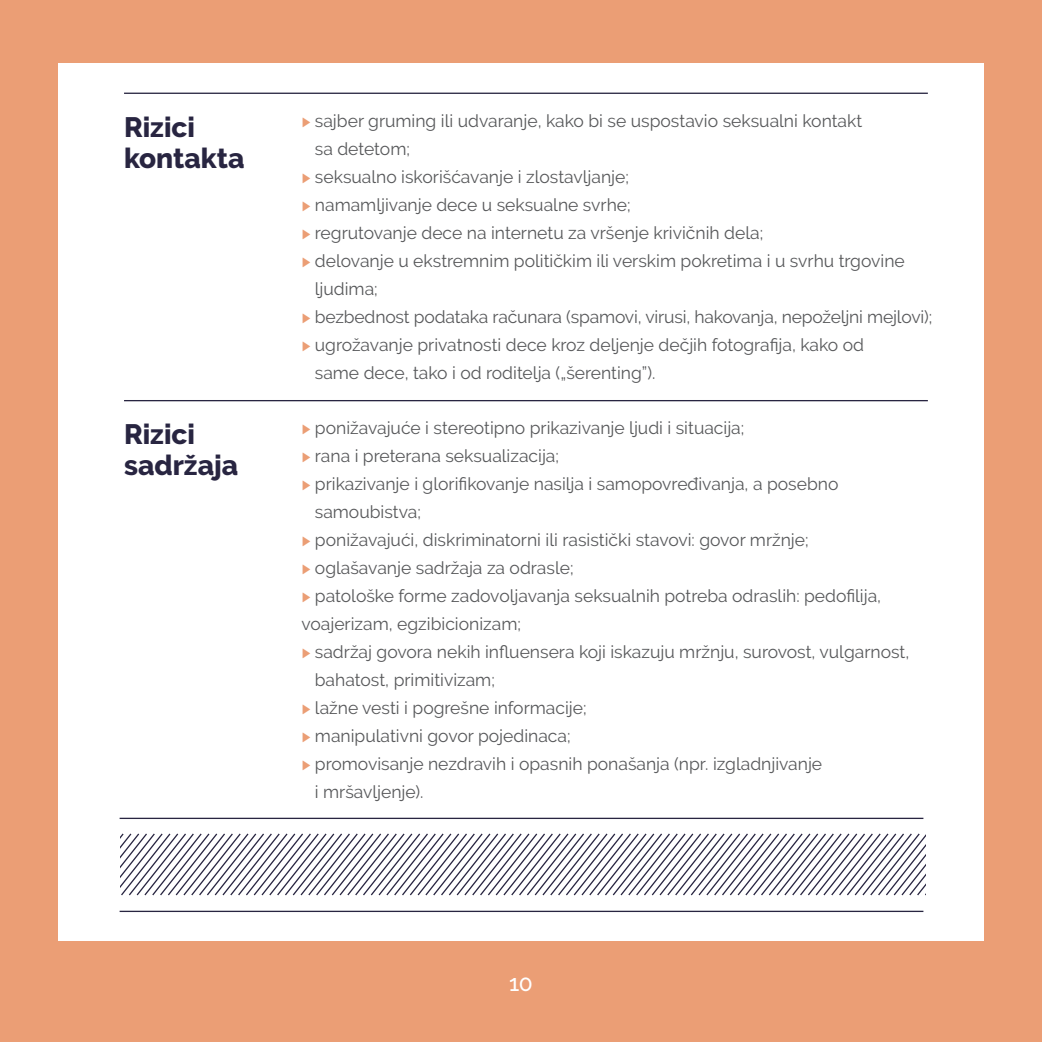
<style>
.page{position:relative;width:1042px;height:1042px;background:#eb9e75}
.page>*{position:absolute;margin:0;border:0;box-sizing:border-box;transform-origin:0 0}
.t1{font:800 28px/31.5px "Raleway";color:#282541}
.t2{font:500 22.75px "Raleway";color:#fff}
.t3{font:17.5px "Raleway";color:#57585a}
.s1{font-family:"Cera PRO";font-weight:900;font-size:14px;color:#eb9e75}
</style>
<div class="page">
<div style="left:58px;top:63px;width:925px;height:877px;background:#fff"></div>
<hr style="left:124px;top:93px;width:804px;height:1px;background:#282541">
<hr style="left:124px;top:400px;width:804px;height:1px;background:#282541">
<hr style="left:120px;top:910px;width:803px;height:2px;background:#282541">
<hr style="left:120px;top:818px;width:803px;height:1px;background:#282541">
<svg style="left:120px;top:833px;width:806px;height:63px"></svg>
<h1 class="t1" style="left:124px;top:111px;width:122px">Rizici kontakta</h1>
<h1 class="t1" style="left:124px;top:418px;width:116px">Rizici sadržaja</h1>
<p class="t3" style="left:301px;top:110px;width:562px"><span class="s1">▶</span> sajber gruming ili udvaranje, kako bi se uspostavio seksualni kontakt</p>
<p class="t3" style="left:315px;top:138px;width:97px">sa detetom;</p>
<p class="t3" style="left:301px;top:166px;width:329px"><span class="s1">▶</span> seksualno iskorišćavanje i zlostavljanje;</p>
<p class="t3" style="left:301px;top:194px;width:331px"><span class="s1">▶</span> namamljivanje dece u seksualne svrhe;</p>
<p class="t3" style="left:301px;top:222px;width:463px"><span class="s1">▶</span> regrutovanje dece na internetu za vršenje krivičnih dela;</p>
<p class="t3" style="left:301px;top:250px;width:605px"><span class="s1">▶</span> delovanje u ekstremnim političkim ili verskim pokretima i u svrhu trgovine</p>
<p class="t3" style="left:315px;top:278px;width:65px">ljudima;</p>
<p class="t3" style="left:301px;top:306px;width:632px"><span class="s1">▶</span> bezbednost podataka računara (spamovi, virusi, hakovanja, nepoželjni mejlovi);</p>
<p class="t3" style="left:301px;top:334px;width:564px"><span class="s1">▶</span> ugrožavanje privatnosti dece kroz deljenje dečjih fotografija, kako od</p>
<p class="t3" style="left:315px;top:362px;width:342px">same dece, tako i od roditelja („šerenting”).</p>
<p class="t3" style="left:301px;top:418px;width:444px"><span class="s1">▶</span> ponižavajuće i stereotipno prikazivanje ljudi i situacija;</p>
<p class="t3" style="left:301px;top:446px;width:259px"><span class="s1">▶</span> rana i preterana seksualizacija;</p>
<p class="t3" style="left:301px;top:474px;width:538px"><span class="s1">▶</span> prikazivanje i glorifikovanje nasilja i samopovređivanja, a posebno</p>
<p class="t3" style="left:315px;top:502px;width:108px">samoubistva;</p>
<p class="t3" style="left:301px;top:530px;width:509px"><span class="s1">▶</span> ponižavajući, diskriminatorni ili rasistički stavovi: govor mržnje;</p>
<p class="t3" style="left:301px;top:558px;width:274px"><span class="s1">▶</span> oglašavanje sadržaja za odrasle;</p>
<p class="t3" style="left:301px;top:586px;width:581px"><span class="s1">▶</span> patološke forme zadovoljavanja seksualnih potreba odraslih: pedofilija,</p>
<p class="t3" style="left:301px;top:614px;width:221px">voajerizam, egzibicionizam;</p>
<p class="t3" style="left:301px;top:642px;width:609px"><span class="s1">▶</span> sadržaj govora nekih influensera koji iskazuju mržnju, surovost, vulgarnost,</p>
<p class="t3" style="left:315px;top:670px;width:182px">bahatost, primitivizam;</p>
<p class="t3" style="left:301px;top:698px;width:287px"><span class="s1">▶</span> lažne vesti i pogrešne informacije;</p>
<p class="t3" style="left:301px;top:726px;width:271px"><span class="s1">▶</span> manipulativni govor pojedinaca;</p>
<p class="t3" style="left:301px;top:754px;width:522px"><span class="s1">▶</span> promovisanje nezdravih i opasnih ponašanja (npr. izgladnjivanje</p>
<p class="t3" style="left:315px;top:782px;width:110px">i mršavljenje).</p>
<h2 class="t2" style="left:509px;top:969px;width:25px">10</h2>
</div>
